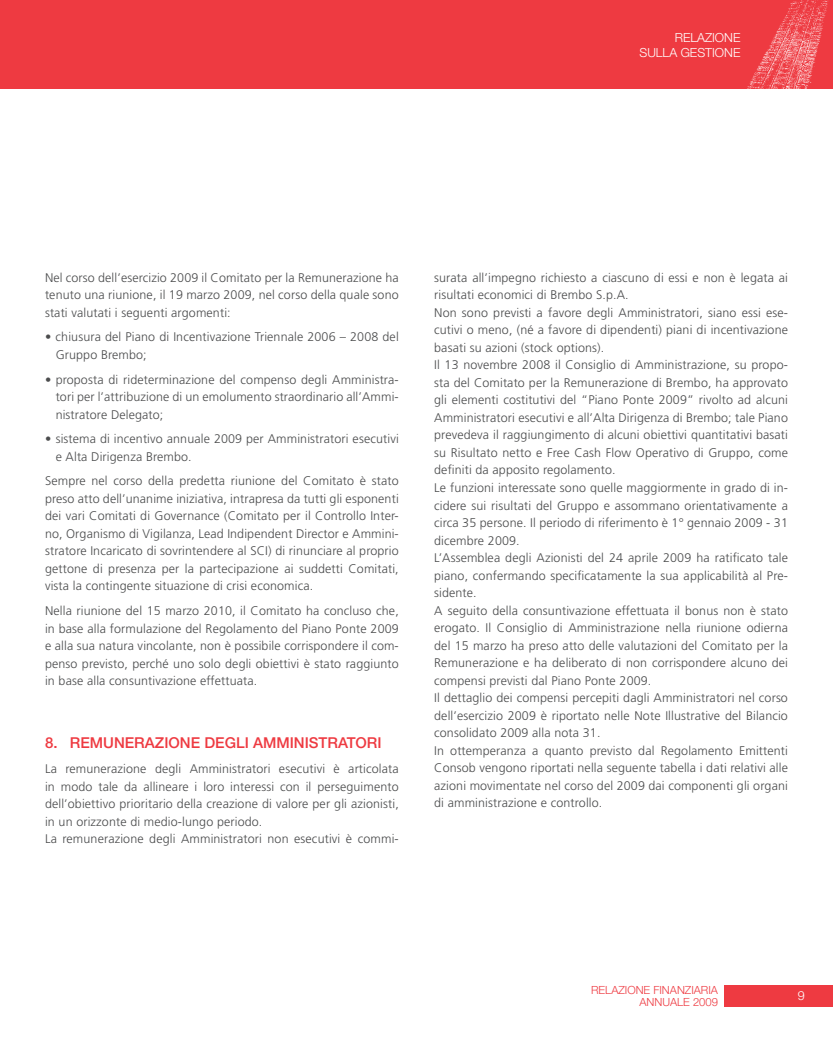
<style>
.page{position:relative;width:833px;height:1053px;background:#fff}
.page>*{position:absolute;margin:0;border:0;box-sizing:border-box;transform-origin:0 0}
.t1{font:500 15px "Helvetica Neue";color:#ee3a41}
.t2{font:300 12.5px/17.5px "Frutiger";letter-spacing:.01em;color:#4b4c4d;text-align:justify}
.t3{font:300 12.5px "Helvetica Neue";color:#fff}
.t4{font:300 11.25px/12.5px "Helvetica Neue";color:#ee3a41;text-align:right}
</style>
<div class="page">
<div style="left:0;top:0;width:833px;height:89px;background:#ee3a41"></div>
<div style="left:725px;top:985px;width:108px;height:21px;background:#ee3a41"></div>
<img style="left:747px;top:0;width:81px;height:89px">
<p class="t3" style="left:674px;top:30px;width:17px">RELAZION</p>
<p class="t3" style="left:733px;top:30px;width:9px">E</p>
<p class="t3" style="left:639px;top:45px;width:17px">SULLA</p>
<p class="t3" style="left:680px;top:45px;width:40px">GESTIONE</p>
<p class="t2" style="left:45px;top:269px;width:355px">Nel corso dell’esercizio 2009 il Comitato per la Remunerazione ha tenuto una riunione, il 19 marzo 2009, nel corso della quale sono stati valutati i seguenti argomenti:</p>
<p class="t2" style="left:56px;top:328px;width:344px;text-indent:-11px">• chiusura del Piano di Incentivazione Triennale 2006 – 2008 del<br>Gruppo Brembo;</p>
<p class="t2" style="left:56px;top:370px;width:344px;text-indent:-11px">• proposta di rideterminazione del compenso degli Amministra&shy;tori per l’attribuzione di un emolumento straordinario all’Ammi&shy;nistratore Delegato;</p>
<p class="t2" style="left:56px;top:430px;width:344px;text-indent:-11px">• sistema di incentivo annuale 2009 per Amministratori esecutivi e Alta Dirigenza Brembo.</p>
<p class="t2" style="left:45px;top:472px;width:355px">Sempre nel corso della predetta riunione del Comitato è stato preso atto dell’unanime iniziativa, intrapresa da tutti gli esponenti dei vari Comitati di Governance (Comitato per il Controllo Inter&shy;no, Organismo di Vigilanza, Lead Indipendent Director e Ammini&shy;stratore Incaricato di sovrintendere al SCI) di rinunciare al proprio gettone di presenza per la partecipazione ai suddetti Comitati, vista la contingente situazione di crisi economica.</p>
<p class="t2" style="left:45px;top:602px;width:355px">Nella riunione del 15 marzo 2010, il Comitato ha concluso che, in base alla formulazione del Regolamento del Piano Ponte 2009 e alla sua natura vincolante, non è possibile corrispondere il com&shy;penso previsto, perché uno solo degli obiettivi è stato raggiunto in base alla consuntivazione effettuata.</p>
<p class="t1" style="left:45px;top:734px;width:338px">8. REMUNERAZIONE DEGLI AMMINISTRATORI</p>
<p class="t2" style="left:45px;top:759px;width:355px;text-align:left">La remunerazione degli Amministratori esecutivi è articolata in modo tale da allineare i loro interessi con il perseguimento dell’obiettivo prioritario della creazione di valore per gli azionisti, in un orizzonte di medio-lungo periodo.<br>La remunerazione degli Amministratori non esecutivi è commi-</p>
<p class="t2" style="left:434px;top:269px;width:355px;text-align:left">surata all’impegno richiesto a ciascuno di essi e non è legata ai risultati economici di Brembo S.p.A.<br>Non sono previsti a favore degli Amministratori, siano essi ese&shy;cutivi o meno, (né a favore di dipendenti) piani di incentivazione basati su azioni (stock options).<br>Il 13 novembre 2008 il Consiglio di Amministrazione, su propo&shy;sta del Comitato per la Remunerazione di Brembo, ha approvato gli elementi costitutivi del “Piano Ponte 2009” rivolto ad alcuni Amministratori esecutivi e all’Alta Dirigenza di Brembo; tale Piano prevedeva il raggiungimento di alcuni obiettivi quantitativi basati su Risultato netto e Free Cash Flow Operativo di Gruppo, come definiti da apposito regolamento.<br>Le funzioni interessate sono quelle maggiormente in grado di in&shy;cidere sui risultati del Gruppo e assommano orientativamente a circa 35 persone. Il periodo di riferimento è 1° gennaio 2009 - 31 dicembre 2009.<br>L’Assemblea degli Azionisti del 24 aprile 2009 ha ratificato tale piano, confermando specificatamente la sua applicabilità al Pre&shy;sidente.<br>A seguito della consuntivazione effettuata il bonus non è stato erogato. Il Consiglio di Amministrazione nella riunione odierna del 15 marzo ha preso atto delle valutazioni del Comitato per la Remunerazione e ha deliberato di non corrispondere alcuno dei compensi previsti dal Piano Ponte 2009.<br>Il dettaglio dei compensi percepiti dagli Amministratori nel corso dell’esercizio 2009 è riportato nelle Note Illustrative del Bilancio consolidato 2009 alla nota 31.<br>In ottemperanza a quanto previsto dal Regolamento Emittenti Consob vengono riportati nella seguente tabella i dati relativi alle azioni movimentate nel corso del 2009 dai componenti gli organi di amministrazione e controllo.</p>
<p class="t4" style="left:591px;top:983px;width:128px">RELAZIONE FINANZIARIA<br>ANNUALE 2009</p>
<p class="t3" style="left:797px;top:987px;width:8px">9</p>
</div>
